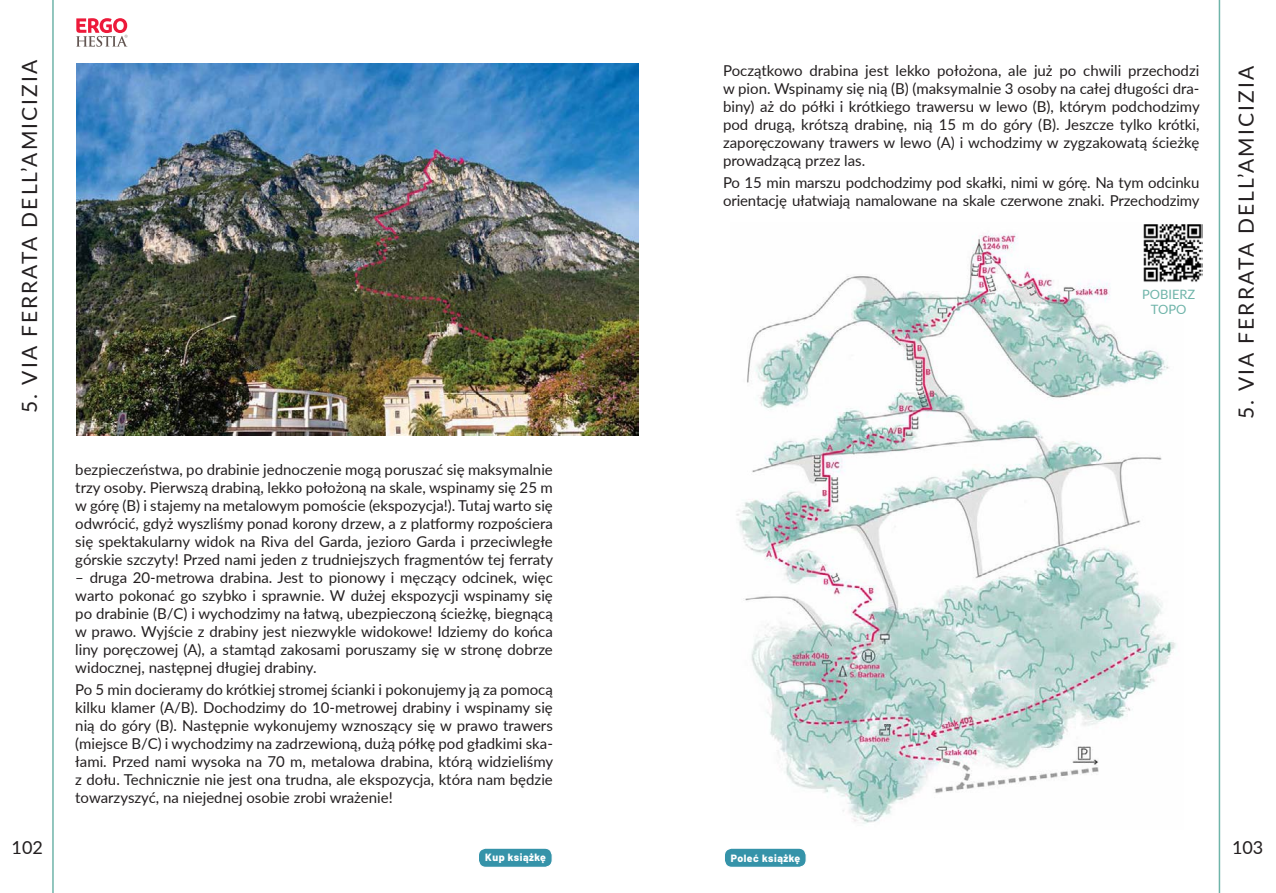
<style>
.page{position:relative;width:1276px;height:893px;background:#fff}
.page>*{position:absolute;margin:0;border:0;box-sizing:border-box;transform-origin:0 0}
.t1{font:21px "Lato";letter-spacing:.1em;color:#231f20}
.t2{font:18px "Lato";color:#231f20}
.t3{font:15px/18px "Lato";letter-spacing:-.005em;color:#231f20;text-align:justify}
.t4{font:12.9px/15.5px "Lato";color:#6fb4a9;text-align:center}
.t5{font:800 10.5px "Barlow";letter-spacing:.05em;color:#fff}
</style>
<div class="page">
<hr style="left:52px;top:0;width:2px;height:893px;background:#6fb4a9">
<svg style="left:76px;top:18px;width:52px;height:29px"></svg>
<img style="left:76px;top:64px;width:563px;height:372px">
<hr style="left:1218px;top:0;width:2px;height:893px;background:#6fb4a9">
<img style="left:736px;top:233px;width:440px;height:591px">
<img style="left:1142px;top:224px;width:60px;height:58px">
<div style="left:724px;top:848px;width:82px;height:19px;background:#3593a9;border-radius:7px"></div>
<div style="left:724px;top:847px;width:83px;height:21px;border:1px solid #fff;border-radius:7px"></div>
<div style="left:478px;top:848px;width:74px;height:19px;background:#3593a9;border-radius:7px"></div>
<div style="left:478px;top:847px;width:75px;height:21px;border:1px solid #fff;border-radius:7px"></div>
<h1 class="t1" style="left:14px;top:413px;width:355px;rotate:-90deg">5. VIA FERRATA DELL’AMICIZIA</h1>
<p class="t2" style="left:12px;top:835px;width:33px">102</p>
<p class="t3" style="left:723px;top:61px;width:478px">Początkowo drabina jest lekko położona, ale już po chwili przechodzi w pion. Wspinamy się nią (B) (maksymalnie 3 osoby na całej długości dra&shy;biny) aż do półki i krótkiego trawersu w lewo (B), którym podchodzimy pod drugą, krótszą drabinę, nią 15 m do góry (B). Jeszcze tylko krótki, zaporęczowany trawers w lewo (A) i wchodzimy w zygzakowatą ścieżkę prowadzącą przez las.</p>
<p class="t3" style="left:723px;top:173px;width:478px">Po 15 min marszu podchodzimy pod skałki, nimi w górę. Na tym odcinku orientację ułatwiają namalowane na skale czerwone znaki. Przechodzimy</p>
<p class="t3" style="left:75px;top:459px;width:479px">bezpieczeństwa, po drabinie jednoczenie mogą poruszać się maksymalnie trzy osoby. Pierwszą drabiną, lekko położoną na skale, wspinamy się 25 m w górę (B) i stajemy na metalowym pomoście (ekspozycja!). Tutaj warto się odwrócić, gdyż wyszliśmy ponad korony drzew, a z platformy rozpościera się spektakularny widok na Riva del Garda, jezioro Garda i przeciwległe górskie szczyty! Przed nami jeden z trudniejszych fragmentów tej ferraty</p>
<p class="t3" style="left:75px;top:567px;width:479px">– druga 20-metrowa drabina. Jest to pionowy i męczący odcinek, więc warto pokonać go szybko i sprawnie. W dużej ekspozycji wspinamy się po drabinie (B/C) i wychodzimy na łatwą, ubezpieczoną ścieżkę, biegnącą w prawo. Wyjście z drabiny jest niezwykle widokowe! Idziemy do końca liny poręczowej (A), a stamtąd zakosami poruszamy się w stronę dobrze widocznej, następnej długiej drabiny.</p>
<p class="t3" style="left:75px;top:680px;width:479px">Po 5 min docieramy do krótkiej stromej ścianki i pokonujemy ją za pomocą kilku klamer (A/B). Dochodzimy do 10-metrowej drabiny i wspinamy się nią do góry (B). Następnie wykonujemy wznoszący się w prawo trawers (miejsce B/C) i wychodzimy na zadrzewioną, dużą półkę pod gładkimi ska&shy;łami. Przed nami wysoka na 70 m, metalowa drabina, którą widzieliśmy z dołu. Technicznie nie jest ona trudna, ale ekspozycja, która nam będzie towarzyszyć, na niejednej osobie zrobi wrażenie!</p>
<p class="t5" style="left:485px;top:850px;width:62px">Kup książkę</p>
<p class="t5" style="left:731px;top:850px;width:71px">Poleć książkę</p>
<p class="t4" style="left:1142px;top:286px;width:55px">POBIERZ<br>TOPO</p>
<h1 class="t1" style="left:1231px;top:419px;width:355px;rotate:-90deg">5. VIA FERRATA DELL’AMICIZIA</h1>
<p class="t2" style="left:1232px;top:834px;width:33px">103</p>
</div>
